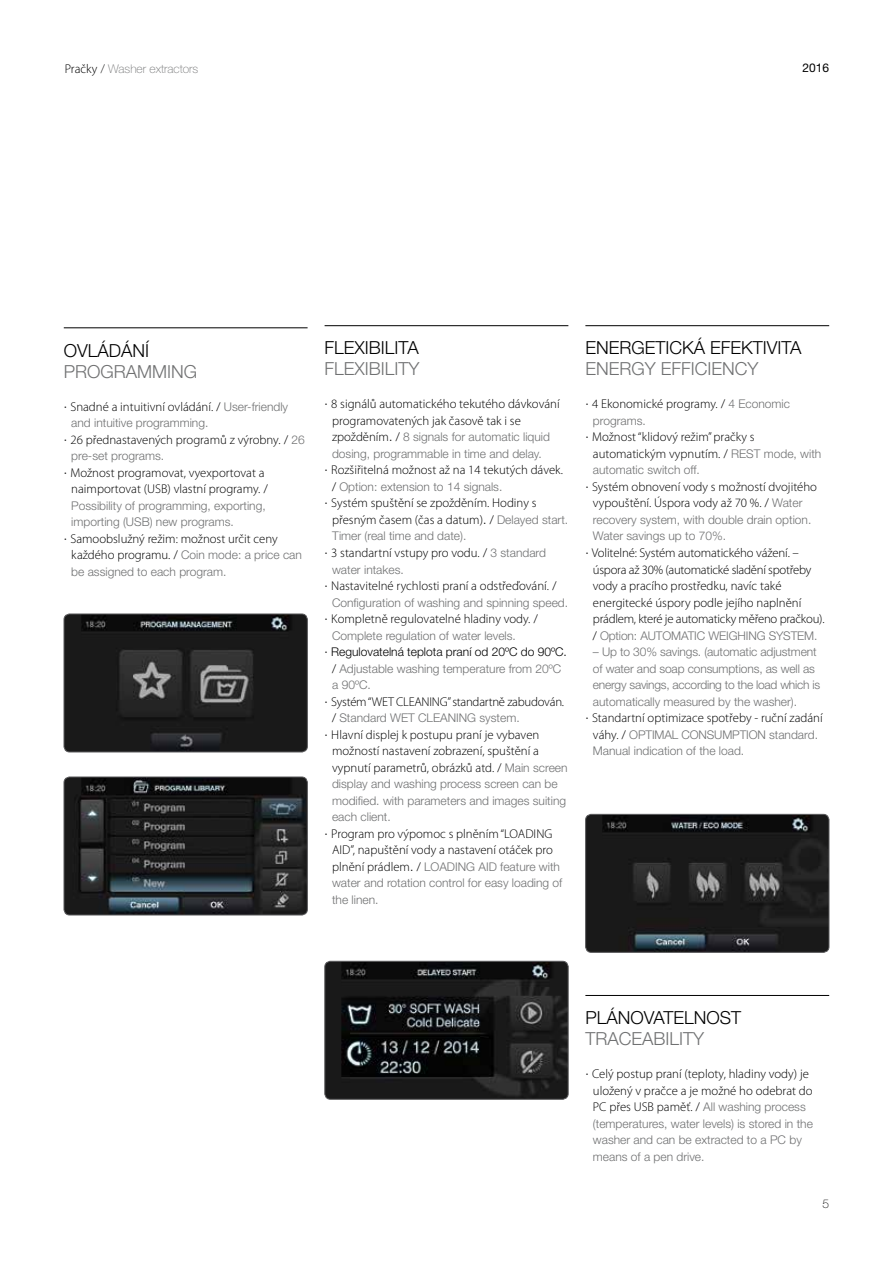
<style>
.page{position:relative;width:893px;height:1263px;background:#fff}
.page>*{position:absolute;margin:0;border:0;box-sizing:border-box;transform-origin:0 0}
.t1{font:300 18px "Helvetica Neue LT Std";color:#000}
.t2{font:300 18px "Helvetica Neue LT Std";color:#707172}
.t3{font:300 12.75px/16.5px "Myriad Pro";color:#000}
.t4{font:300 12.75px "Myriad Pro";letter-spacing:-.02em;color:#000}
.t5{font:300 12px/16.5px "Helvetica Neue LT Std";color:#707172}
.t6{font:100 12px "Helvetica Neue LT Std";color:#707172}
.t7{font:12px "Helvetica Neue LT Std";color:#000}
.t8{font:100 12px "Helvetica Neue LT Std";color:#000}
.s1{font-family:"Myriad Pro";font-weight:300;font-size:12.75px;color:#000}
.s2{color:#000}
.s3{font-family:"Helvetica Neue LT Std";font-size:12px}
.s4{font-family:"Helvetica Neue LT Std";font-size:12px;color:#707172}
.s5{font-family:"Myriad Pro";font-size:12.75px;color:#000}
</style>
<div class="page">
<hr style="left:64px;top:327px;width:244px;height:1px;background:#000">
<hr style="left:325px;top:325px;width:243px;height:1px;background:#000">
<hr style="left:585px;top:325px;width:244px;height:1px;background:#000">
<hr style="left:585px;top:995px;width:244px;height:1px;background:#000">
<img style="left:64px;top:614px;width:243px;height:138px">
<div style="left:64px;top:614px;width:244px;height:138px;border:1px solid #58585a;border-radius:6px"></div>
<img style="left:325px;top:961px;width:243px;height:138px">
<div style="left:325px;top:961px;width:243px;height:138px;border:1px solid #58585a;border-radius:6px"></div>
<img style="left:586px;top:814px;width:243px;height:138px">
<div style="left:585px;top:814px;width:244px;height:138px;border:1px solid #58585a;border-radius:6px"></div>
<img style="left:64px;top:777px;width:243px;height:138px">
<div style="left:64px;top:777px;width:244px;height:138px;border:1px solid #58585a;border-radius:6px"></div>
<p class="t6" style="left:65px;top:62px;width:135px"><span class="s1">Pračky</span> <span class="s2">/</span> Washer extractors</p>
<p class="t7" style="left:802px;top:61px;width:28px">2016</p>
<h1 class="t1" style="left:64px;top:339px;width:87px">OVLÁDÁNÍ</h1>
<h1 class="t2" style="left:64px;top:360px;width:135px">PROGRAMMING</h1>
<p class="t3" style="left:64px;top:398px;width:226px"><span class="s3">·</span> Snadné a intuitivní ovládání. <span class="s3">/</span> <span class="s4">User-friendly</span></p>
<p class="t5" style="left:71px;top:414px;width:139px">and intuitive programming.</p>
<p class="t3" style="left:64px;top:431px;width:242px"><span class="s3">·</span> 26 přednastavených programů z výrobny. <span class="s3">/</span> <span class="s4">26</span></p>
<p class="t5" style="left:71px;top:447px;width:94px">pre-set programs.</p>
<p class="t3" style="left:64px;top:464px;width:205px;text-align:center"><span class="s3">·</span> Možnost programovat, vyexportovat a naimportovat (USB) vlastní programy. <span class="s3">/</span></p>
<p class="t5" style="left:71px;top:497px;width:196px">Possibility of programming, exporting, importing (USB) new programs.</p>
<p class="t3" style="left:64px;top:530px;width:216px"><span class="s3">·</span> Samoobslužný režim: možnost určit ceny</p>
<p class="t5" style="left:71px;top:546px;width:232px"><span class="s5">každého programu.</span> <span class="s2">/</span> Coin mode: a price can be assigned to each program.</p>
<h1 class="t1" style="left:325px;top:337px;width:96px">FLEXIBILITA</h1>
<h1 class="t2" style="left:325px;top:358px;width:97px">FLEXIBILITY</h1>
<p class="t3" style="left:332px;top:396px;width:229px;text-indent:-8px"><span class="s3">·</span> 8 signálů automatického tekutého dávkování programovatených jak časově tak i se</p>
<p class="t5" style="left:332px;top:429px;width:219px"><span class="s5">zpožděním</span><span class="s2">. /</span> 8 signals for automatic liquid dosing, programmable in time and delay.</p>
<p class="t3" style="left:325px;top:462px;width:240px"><span class="s3">·</span> Rozšiřitelná možnost až na 14 tekutých dávek.</p>
<p class="t5" style="left:332px;top:478px;width:172px"><span class="s2">/</span> Option: extension to 14 signals.</p>
<p class="t3" style="left:332px;top:495px;width:238px;text-indent:-8px"><span class="s3">·</span> Systém spuštění se zpožděním. Hodiny s přesným časem (čas a datum)<span class="s3">. /</span> <span class="s4">Delayed start.</span></p>
<p class="t5" style="left:332px;top:528px;width:136px">Timer (real time and date).</p>
<p class="t3" style="left:325px;top:545px;width:223px"><span class="s3">·</span> 3 standartní vstupy pro vodu. <span class="s3">/</span> <span class="s4">3 standard</span></p>
<p class="t5" style="left:332px;top:561px;width:73px">water intakes.</p>
<p class="t3" style="left:325px;top:578px;width:233px"><span class="s3">·</span> Nastavitelné rychlosti praní a odstřeďování. <span class="s3">/</span></p>
<p class="t5" style="left:332px;top:594px;width:238px">Configuration of washing and spinning speed.</p>
<p class="t3" style="left:325px;top:611px;width:215px"><span class="s3">·</span> Kompletně regulovatelné hladiny vody. <span class="s3">/</span></p>
<p class="t5" style="left:332px;top:627px;width:185px">Complete regulation of water levels.</p>
<p class="t5" style="left:332px;top:643px;width:236px;text-indent:-8px"><span class="s2">· Regulovatelná teplota praní od 20ºC do 90ºC. /</span> Adjustable washing temperature from 20ºC a 90ºC.</p>
<p class="t4" style="left:325px;top:694px;width:241px"><span class="s3">·</span> Systém “WET CLEANING” standartně zabudován.</p>
<p class="t5" style="left:332px;top:709px;width:189px"><span class="s2">/</span> Standard WET CLEANING system.</p>
<p class="t3" style="left:332px;top:726px;width:237px;text-indent:-7px"><span class="s3">·</span> Hlavní displej k postupu praní je vybaven možností nastavení zobrazení, spuštění a vypnutí parametrů, obrázků atd. <span class="s3">/</span> <span class="s4">Main screen</span></p>
<p class="t5" style="left:332px;top:775px;width:236px">display and washing process screen can be modified. with parameters and images suiting each client.</p>
<p class="t3" style="left:325px;top:825px;width:230px;text-align:center"><span class="s3">·</span> Program pro výpomoc s plněním “LOADING<br>AID”, napuštění vody a nastavení otáček pro</p>
<p class="t5" style="left:332px;top:858px;width:232px"><span class="s5">plnění prádlem</span><span class="s2">. /</span> LOADING AID feature with water and rotation control for easy loading of the linen.</p>
<h1 class="t1" style="left:585px;top:337px;width:218px">ENERGETICKÁ EFEKTIVITA</h1>
<h1 class="t2" style="left:585px;top:358px;width:175px">ENERGY EFFICIENCY</h1>
<p class="t3" style="left:585px;top:396px;width:206px"><span class="s3">·</span> 4 Ekonomické programy. <span class="s3">/</span> <span class="s4">4 Economic</span></p>
<p class="t5" style="left:593px;top:412px;width:54px">programs.</p>
<p class="t3" style="left:593px;top:429px;width:230px;text-indent:-7px"><span class="s3">·</span> Možnost “klidový režim” pračky s automatickým vypnutím. <span class="s3">/</span> <span class="s4">REST mode, with</span></p>
<p class="t5" style="left:593px;top:462px;width:108px">automatic switch off.</p>
<p class="t3" style="left:585px;top:479px;width:233px;text-align:center"><span class="s3">·</span> Systém obnovení vody s možností dvojitého vypouštění. Úspora vody až 70 %. <span class="s3">/</span> <span class="s4">Water</span></p>
<p class="t5" style="left:593px;top:511px;width:220px">recovery system, with double drain option.<br>Water savings up to 70%.</p>
<p class="t3" style="left:593px;top:545px;width:233px;text-indent:-7px"><span class="s3">·</span> Volitelné: Systém automatického vážení. – úspora až 30% (automatické sladění spotřeby vody a pracího prostředku, navíc také energitecké úspory podle jejího naplnění prádlem, které je automaticky měřeno pračkou).</p>
<p class="t5" style="left:593px;top:627px;width:226px"><span class="s2">/</span> Option: AUTOMATIC WEIGHING SYSTEM.</p>
<p class="t5" style="left:593px;top:643px;width:229px">– Up to 30% savings. (automatic adjustment of water and soap consumptions, as well as energy savings, according to the load which is automatically measured by the washer).</p>
<p class="t3" style="left:585px;top:710px;width:239px"><span class="s3">·</span> Standartní optimizace spotřeby - ruční zadání</p>
<p class="t5" style="left:593px;top:726px;width:227px"><span class="s5">váhy.</span> <span class="s2">/</span> OPTIMAL CONSUMPTION standard.<br>Manual indication of the load.</p>
<h1 class="t1" style="left:585px;top:1007px;width:157px">PLÁNOVATELNOST</h1>
<h1 class="t2" style="left:585px;top:1028px;width:120px">TRACEABILITY</h1>
<p class="t3" style="left:585px;top:1066px;width:229px;text-align:center"><span class="s3">·</span> Celý postup praní (teploty, hladiny vody) je uložený v pračce a je možné ho odebrat do</p>
<p class="t5" style="left:593px;top:1098px;width:222px"><span class="s5">PC přes USB paměť.</span> <span class="s2">/</span> All washing process (temperatures, water levels) is stored in the washer and can be extracted to a PC by means of a pen drive.</p>
<p class="t8" style="left:822px;top:1196px;width:8px">5</p>
</div>
